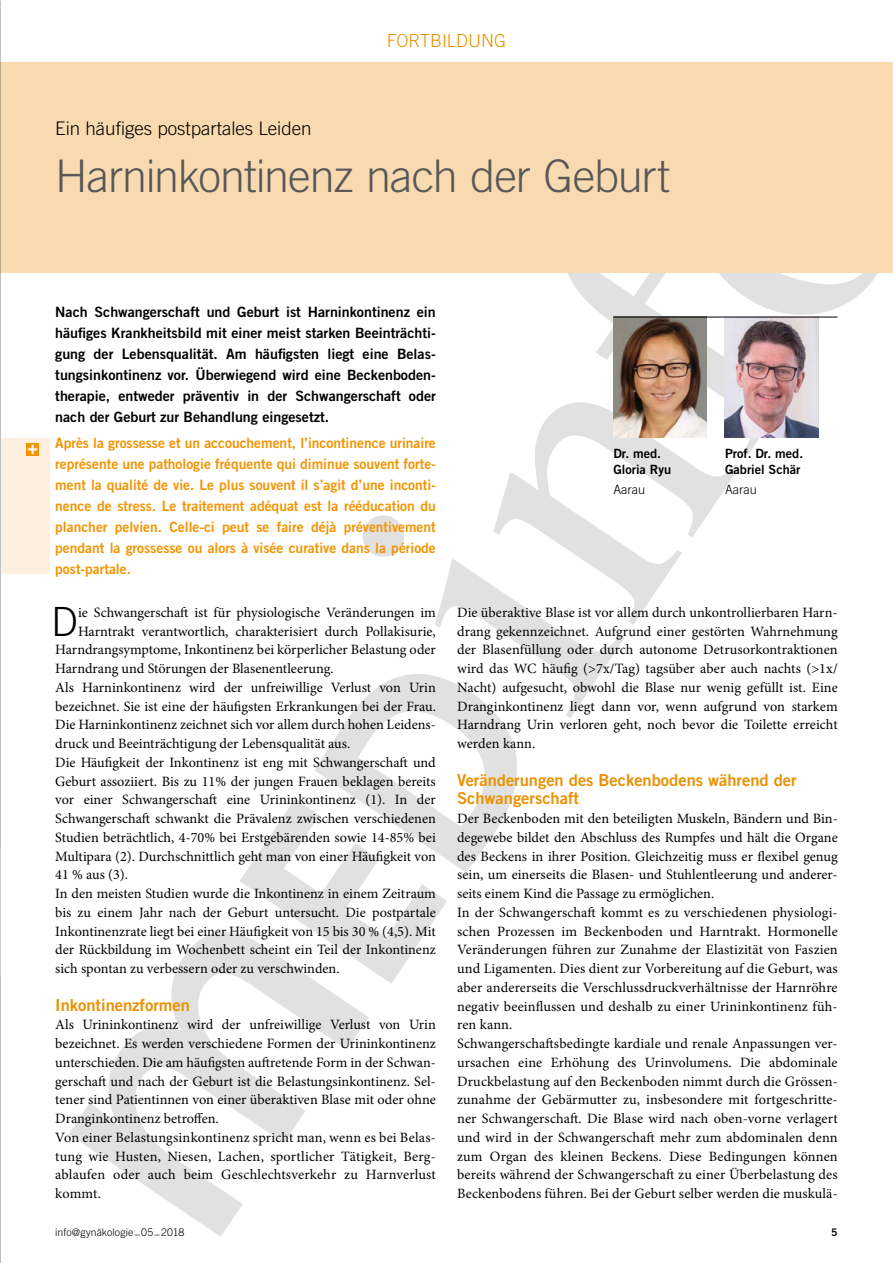
<style>
.page{position:relative;width:893px;height:1263px;background:#fff}
.page>*{position:absolute;margin:0;border:0;box-sizing:border-box;transform-origin:0 0}
.t1{font:300 45px "Trade Gothic LT";letter-spacing:-.025em;color:#58585a}
.t2{font:300 40.2px "Trade Gothic LT";color:#000}
.t3{font:300 18.75px "Trade Gothic LT";color:#000}
.t4{font:300 18px "Trade Gothic LT";color:#ea9200}
.t5{font:16.5px/18.8px "Trade Gothic LT Bold Two";color:#ea9200}
.t6{font:14.25px/18.8px "Minion Pro";color:#000}
.t7{font:14.25px/21px "Trade Gothic LT Bold Two";color:#f39400;text-align:justify}
.t8{font:14.25px/21px "Trade Gothic LT Bold Two";color:#000;text-align:justify}
.t9{font:12.75px/15.8px "Trade Gothic LT Bold Two";color:#000}
.t10{font:300 12.75px "Trade Gothic LT";color:#000}
.t11{font:300 10.5px "Trade Gothic LT";color:#000}
.t12{font:10.5px "Trade Gothic LT Bold Two";color:#000}
</style>
<div class="page">
<svg style="left:362px;top:272px;width:531px;height:446px"></svg>
<svg style="left:69px;top:658px;width:460px;height:579px"></svg>
<div style="left:1px;top:438px;width:49px;height:136px;background:#fef0de"></div>
<div style="left:0;top:62px;width:893px;height:210px;background:#f9dab0"></div>
<div style="left:26px;top:443px;width:13px;height:13px;background:#f39400"></div>
<img style="left:613px;top:318px;width:94px;height:120px">
<img style="left:725px;top:318px;width:93px;height:120px">
<img style="left:0;top:0;width:1px;height:1263px">
<hr style="left:613px;top:317px;width:224px;height:1px;background:#000">
<svg style="left:0;top:250px;width:37px;height:1000px"></svg>
<p class="t4" style="left:387px;top:30px;width:121px">Fortbildung</p>
<h3 class="t3" style="left:55px;top:118px;width:258px">Ein häufiges postpartales Leiden</h3>
<h1 class="t1" style="left:55px;top:149px;width:616px">Harninkontinenz nach der Geburt</h1>
<p class="t8" style="left:55px;top:301px;width:382px">Nach Schwangerschaft und Geburt ist Harninkontinenz ein häufiges Krankheitsbild mit einer meist starken Beeinträchti&shy;gung der Lebensqualität. Am häufigsten liegt eine Belas&shy;tungsinkontinenz vor. Überwiegend wird eine Beckenboden&shy;therapie, entweder präventiv in der Schwangerschaft oder nach der Geburt zur Behandlung eingesetzt.</p>
<p class="t7" style="left:55px;top:432px;width:382px">Après la grossesse et un accouchement, l’incontinence urinaire représente une pathologie fréquente qui diminue souvent forte&shy;ment la qualité de vie. Le plus souvent il s’agit d’une inconti&shy;nence de stress. Le traitement adéquat est la rééducation du plancher pelvien. Celle-ci peut se faire déjà préventivement pendant la grossesse ou alors à visée curative dans la période post-partale.</p>
<h2 class="t2" style="left:51px;top:597px;width:22px">D</h2>
<p class="t6" style="left:78px;top:603px;width:359px">ie Schwangerschaft ist für physiologische Veränderungen im</p>
<p class="t6" style="left:78px;top:622px;width:359px">Harntrakt verantwortlich, charakterisiert durch Pollakisurie,</p>
<p class="t6" style="left:55px;top:640px;width:382px">Harndrangsymptome, Inkontinenz bei körperlicher Belastung oder</p>
<p class="t6" style="left:55px;top:659px;width:280px">Harndrang und Störungen der Blasenentleerung.</p>
<p class="t6" style="left:55px;top:678px;width:382px">Als Harninkontinenz wird der unfreiwillige Verlust von Urin</p>
<p class="t6" style="left:55px;top:697px;width:382px">bezeichnet. Sie ist eine der häufigsten Erkrankungen bei der Frau.</p>
<p class="t6" style="left:55px;top:715px;width:382px">Die Harninkontinenz zeichnet sich vor allem durch hohen Leidens-</p>
<p class="t6" style="left:55px;top:734px;width:296px">druck und Beeinträchtigung der Lebensqualität aus.</p>
<p class="t6" style="left:55px;top:753px;width:382px">Die Häufigkeit der Inkontinenz ist eng mit Schwangerschaft und</p>
<p class="t6" style="left:55px;top:772px;width:382px">Geburt assoziiert. Bis zu 11% der jungen Frauen beklagen bereits</p>
<p class="t6" style="left:55px;top:790px;width:382px">vor einer Schwangerschaft eine Urininkontinenz (1). In der</p>
<p class="t6" style="left:55px;top:809px;width:382px">Schwangerschaft schwankt die Prävalenz zwischen verschiedenen</p>
<p class="t6" style="left:55px;top:828px;width:382px">Studien beträchtlich, 4-70% bei Erstgebärenden sowie 14-85% bei</p>
<p class="t6" style="left:55px;top:847px;width:382px">Multipara (2). Durchschnittlich geht man von einer Häufigkeit von</p>
<p class="t6" style="left:55px;top:865px;width:74px">41 % aus (3).</p>
<p class="t6" style="left:55px;top:884px;width:382px">In den meisten Studien wurde die Inkontinenz in einem Zeitraum</p>
<p class="t6" style="left:55px;top:903px;width:382px">bis zu einem Jahr nach der Geburt untersucht. Die postpartale</p>
<p class="t6" style="left:55px;top:922px;width:382px">Inkontinenzrate liegt bei einer Häufigkeit von 15 bis 30 % (4,5). Mit</p>
<p class="t6" style="left:55px;top:940px;width:382px">der Rückbildung im Wochenbett scheint ein Teil der Inkontinenz</p>
<p class="t6" style="left:55px;top:959px;width:286px">sich spontan zu verbessern oder zu verschwinden.</p>
<p class="t5" style="left:55px;top:995px;width:136px">Inkontinenzformen</p>
<p class="t6" style="left:55px;top:1015px;width:382px">Als Urininkontinenz wird der unfreiwillige Verlust von Urin bezeichnet. Es werden verschiedene Formen der Urininkontinenz unterschieden. Die am häufigsten auftretende Form in der Schwan&shy;gerschaft und nach der Geburt ist die Belastungsinkontinenz. Sel&shy;tener sind Patientinnen von einer überaktiven Blase mit oder ohne Dranginkontinenz betroffen.<br>Von einer Belastungsinkontinenz spricht man, wenn es bei Belas&shy;tung wie Husten, Niesen, Lachen, sportlicher Tätigkeit, Berg&shy;ablaufen oder auch beim Geschlechtsverkehr zu Harnverlust kommt.</p>
<p class="t9" style="left:613px;top:445px;width:59px">Dr. med.<br>Gloria Ryu</p>
<p class="t10" style="left:613px;top:482px;width:33px">Aarau</p>
<p class="t9" style="left:725px;top:445px;width:80px">Prof. Dr. med.<br>Gabriel Schär</p>
<p class="t10" style="left:725px;top:482px;width:33px">Aarau</p>
<p class="t6" style="left:457px;top:603px;width:382px;text-align:justify">Die überaktive Blase ist vor allem durch unkontrollierbaren Harn&shy;drang gekennzeichnet. Aufgrund einer gestörten Wahrnehmung der Blasenfüllung oder durch autonome Detrusorkontraktionen wird das WC häufig (&gt;7x/Tag) tagsüber aber auch nachts (&gt;1x/ Nacht) aufgesucht, obwohl die Blase nur wenig gefüllt ist. Eine Dranginkontinenz liegt dann vor, wenn aufgrund von starkem Harndrang Urin verloren geht, noch bevor die Toilette erreicht werden kann.</p>
<p class="t5" style="left:457px;top:770px;width:341px">Veränderungen des Beckenbodens während der<br>Schwangerschaft</p>
<p class="t6" style="left:457px;top:809px;width:382px">Der Beckenboden mit den beteiligten Muskeln, Bändern und Bin&shy;degewebe bildet den Abschluss des Rumpfes und hält die Organe des Beckens in ihrer Position. Gleichzeitig muss er flexibel genug sein, um einerseits die Blasen- und Stuhlentleerung und anderer&shy;seits einem Kind die Passage zu ermöglichen.<br>In der Schwangerschaft kommt es zu verschiedenen physiologi&shy;schen Prozessen im Beckenboden und Harntrakt. Hormonelle Veränderungen führen zur Zunahme der Elastizität von Faszien und Ligamenten. Dies dient zur Vorbereitung auf die Geburt, was aber andererseits die Verschlussdruckverhältnisse der Harnröhre negativ beeinflussen und deshalb zu einer Urininkontinenz füh&shy;ren kann.<br>Schwangerschaftsbedingte kardiale und renale Anpassungen ver&shy;ursachen eine Erhöhung des Urinvolumens. Die abdominale Druckbelastung auf den Beckenboden nimmt durch die Grössen&shy;zunahme der Gebärmutter zu, insbesondere mit fortgeschritte&shy;ner Schwangerschaft. Die Blase wird nach oben-vorne verlagert und wird in der Schwangerschaft mehr zum abdominalen denn zum Organ des kleinen Beckens. Diese Bedingungen können bereits während der Schwangerschaft zu einer Überbelastung des Beckenbodens führen. Bei der Geburt selber werden die muskulä-</p>
<p class="t11" style="left:55px;top:1226px;width:130px">info@gynäkologie _05_2018</p>
<p class="t12" style="left:831px;top:1225px;width:8px">5</p>
</div>
